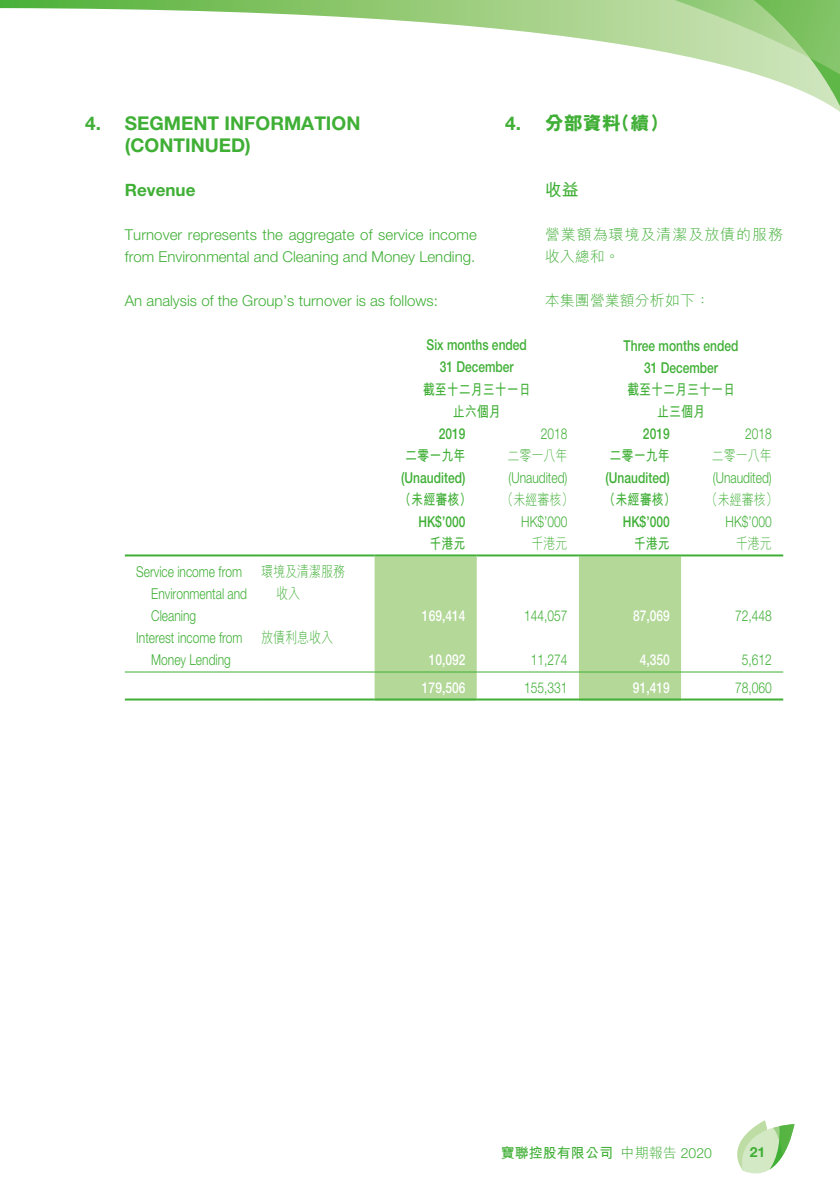
<style>
.page{position:relative;width:840px;height:1191px;background:#fff}
.page>*{position:absolute;margin:0;border:0;box-sizing:border-box;transform-origin:0 0}
.t1{font:700 19px/22px "Helvetica Neue LT Std";color:#40af36}
.t2{font:800 19px "M Hei HK";color:#40af36}
.t3{font:700 17px "Helvetica Neue LT Std";color:#40af36}
.t4{font:700 17px "M Hei HK";color:#40af36}
.t5{font:300 15px/22px "Helvetica Neue LT Std";color:#40af36;scale:.8 1}
.t6{font:300 15px/22px "Helvetica Neue LT Std";color:#40af36}
.t7{font:500 15px/22px "Helvetica Neue LT Std";color:#40af36;text-align:center;scale:.8 1}
.t8{font:700 15px/22px "M Hei HK";color:#40af36;text-align:center;scale:.8 1}
.t9{font:300 15px/22px "M Hei HK";color:#40af36;scale:.8 1}
.t10{font:500 15px "Helvetica Neue LT Std";color:#fff;scale:.8 1}
.t11{font:300 15px/22px "M Hei HK";letter-spacing:.06em;color:#40af36}
.t12{font:300 15px "M Hei HK";color:#40af36}
.t13{font:700 14px "M Hei HK";color:#40af36}
.t14{font:700 14px "Helvetica Neue LT Std";color:#40af36}
.s1{font-family:"Helvetica Neue LT Std";font-weight:700}
.s2{font-weight:300}
.s3{font-family:"Helvetica Neue LT Std";font-weight:300}
</style>
<div class="page">
<svg style="left:1px;top:0;width:614px;height:44px"></svg>
<svg style="left:615px;top:0;width:224px;height:111px"></svg>
<svg style="left:737px;top:1120px;width:57px;height:54px"></svg>
<svg style="left:374px;top:556px;width:306px;height:142px;fill:#b3d898"></svg>
<hr style="left:125px;top:554px;width:136px;height:2px;background:#40af36">
<hr style="left:261px;top:554px;width:113px;height:2px;background:#40af36">
<hr style="left:374px;top:554px;width:102px;height:2px;background:#40af36">
<hr style="left:476px;top:554px;width:102px;height:2px;background:#40af36">
<hr style="left:578px;top:554px;width:102px;height:2px;background:#40af36">
<hr style="left:680px;top:554px;width:102px;height:2px;background:#40af36">
<hr style="left:125px;top:671px;width:136px;height:1px;background:#40af36">
<hr style="left:261px;top:671px;width:113px;height:1px;background:#40af36">
<hr style="left:374px;top:671px;width:102px;height:1px;background:#40af36">
<hr style="left:476px;top:671px;width:102px;height:1px;background:#40af36">
<hr style="left:578px;top:671px;width:102px;height:1px;background:#40af36">
<hr style="left:680px;top:671px;width:102px;height:1px;background:#40af36">
<hr style="left:125px;top:698px;width:136px;height:2px;background:#40af36">
<hr style="left:261px;top:698px;width:113px;height:2px;background:#40af36">
<hr style="left:374px;top:698px;width:102px;height:2px;background:#40af36">
<hr style="left:476px;top:698px;width:102px;height:2px;background:#40af36">
<hr style="left:578px;top:698px;width:102px;height:2px;background:#40af36">
<hr style="left:680px;top:698px;width:102px;height:2px;background:#40af36">
<p class="t2" style="left:505px;top:114px;width:165px"><span class="s1">4.</span> 分部資料（續）</p>
<p class="t1" style="left:125px;top:112px;width:237px;text-indent:-40px">4. SEGMENT INFORMATION (CONTINUED)</p>
<p class="t3" style="left:125px;top:180px;width:72px">Revenue</p>
<p class="t6" style="left:125px;top:224px;width:353px">Turnover represents the aggregate of service income from Environmental and Cleaning and Money Lending.</p>
<p class="t6" style="left:125px;top:290px;width:314px">An analysis of the Group’s turnover is as follows:</p>
<p class="t7" style="left:426px;top:334px;width:127px">Six months ended<br>31 December</p>
<p class="t8" style="left:422px;top:377px;width:136px">截至十二月三十一日止六個月</p>
<p class="t4" style="left:544px;top:178px;width:35px">收益</p>
<p class="t11" style="left:544px;top:224px;width:240px">營業額為環境及清潔及放債的服務收入總和。</p>
<p class="t12" style="left:544px;top:293px;width:166px">本集團營業額分析如下：</p>
<p class="t7" style="left:623px;top:334px;width:145px">Three months ended<br>31 December</p>
<p class="t8" style="left:626px;top:377px;width:136px">截至十二月三十一日止三個月</p>
<p class="t5" style="left:151px;top:560px;width:121px;text-indent:-15px">Service income from<br>Environmental and<br>Cleaning</p>
<p class="t9" style="left:276px;top:560px;width:88px;text-indent:-15px">環境及清潔服務收入</p>
<p class="t5" style="left:136px;top:626px;width:134px;text-align:center">Interest income from<br>Money Lending</p>
<p class="t9" style="left:261px;top:626px;width:91px">放債利息收入</p>
<p class="t7" style="left:438px;top:422px;width:35px">2019</p>
<p class="t5" style="left:540px;top:422px;width:35px">2018</p>
<p class="t7" style="left:642px;top:422px;width:35px">2019</p>
<p class="t5" style="left:744px;top:422px;width:35px">2018</p>
<p class="t8" style="left:405px;top:443px;width:76px">二零一九年</p>
<p class="t9" style="left:507px;top:444px;width:77px">二零一八年</p>
<p class="t8" style="left:609px;top:443px;width:76px">二零一九年</p>
<p class="t9" style="left:711px;top:444px;width:76px">二零一八年</p>
<p class="t7" style="left:401px;top:466px;width:82px">(Unaudited)</p>
<p class="t5" style="left:508px;top:466px;width:75px">(Unaudited)</p>
<p class="t7" style="left:605px;top:466px;width:82px">(Unaudited)</p>
<p class="t5" style="left:712px;top:466px;width:75px">(Unaudited)</p>
<p class="t8" style="left:399px;top:487px;width:91px">（未經審核）</p>
<p class="t9" style="left:501px;top:488px;width:92px">（未經審核）</p>
<p class="t8" style="left:603px;top:487px;width:91px">（未經審核）</p>
<p class="t9" style="left:705px;top:488px;width:91px">（未經審核）</p>
<p class="t7" style="left:418px;top:510px;width:60px">HK$’000</p>
<p class="t5" style="left:521px;top:510px;width:59px">HK$’000</p>
<p class="t7" style="left:622px;top:510px;width:60px">HK$’000</p>
<p class="t5" style="left:725px;top:510px;width:59px">HK$’000</p>
<p class="t8" style="left:429px;top:531px;width:46px">千港元</p>
<p class="t9" style="left:531px;top:532px;width:46px">千港元</p>
<p class="t8" style="left:633px;top:531px;width:46px">千港元</p>
<p class="t9" style="left:735px;top:532px;width:46px">千港元</p>
<p class="t10" style="left:422px;top:606px;width:56px">169,414</p>
<p class="t5" style="left:524px;top:604px;width:56px">144,057</p>
<p class="t10" style="left:632px;top:606px;width:47px">87,069</p>
<p class="t5" style="left:734px;top:604px;width:47px">72,448</p>
<p class="t10" style="left:428px;top:650px;width:47px">10,092</p>
<p class="t5" style="left:530px;top:648px;width:47px">11,274</p>
<p class="t10" style="left:639px;top:650px;width:39px">4,350</p>
<p class="t5" style="left:741px;top:648px;width:39px">5,612</p>
<p class="t10" style="left:422px;top:678px;width:56px">179,506</p>
<p class="t5" style="left:524px;top:676px;width:56px">155,331</p>
<p class="t10" style="left:632px;top:678px;width:47px">91,419</p>
<p class="t5" style="left:734px;top:676px;width:47px">78,060</p>
<p class="t13" style="left:500px;top:1142px;width:212px">寶聯控股有限公司 <span class="s2">中期報告</span> <span class="s3">2020</span></p>
<p class="t14" style="left:749px;top:1143px;width:17px">21</p>
</div>
